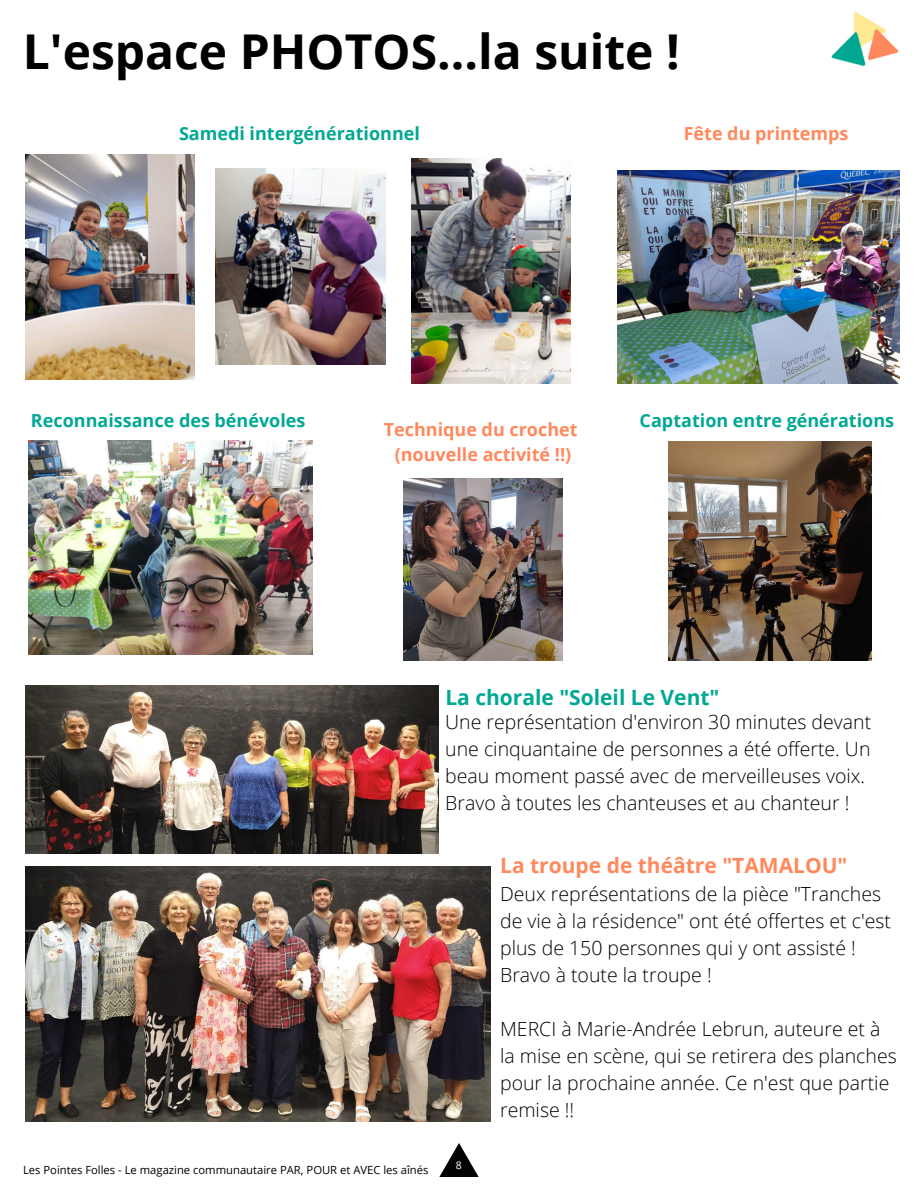
<style>
.page{position:relative;width:918px;height:1188px;background:#fff}
.page>*{position:absolute;margin:0;border:0;box-sizing:border-box;transform-origin:0 0}
.t1{font:700 48px "Open Sans";color:#000}
.t2{font:700 21px "Open Sans";color:#ff895d}
.t3{font:700 21px "Open Sans";color:#01a893}
.t4{font:300 19.5px/27px "Open Sans";color:#000}
.t5{font:700 18px "Open Sans";color:#01a893}
.t6{font:700 18px "Open Sans";color:#ff895d}
.t7{font:11.25px "Open Sans";color:#000}
.t8{font:10.5px "Open Sans";color:#fff}
</style>
<div class="page">
<img style="left:831px;top:12px;width:68px;height:55px">
<svg style="left:439px;top:1143px;width:40px;height:34px"></svg>
<img style="left:216px;top:169px;width:170px;height:195px">
<img style="left:26px;top:154px;width:169px;height:225px">
<img style="left:411px;top:159px;width:160px;height:225px">
<img style="left:28px;top:441px;width:285px;height:214px">
<img style="left:617px;top:170px;width:282px;height:213px">
<img style="left:404px;top:478px;width:158px;height:182px">
<img style="left:669px;top:441px;width:202px;height:220px">
<img style="left:26px;top:686px;width:413px;height:168px">
<img style="left:26px;top:867px;width:465px;height:255px">
<p class="t1" style="left:23px;top:17px;width:658px">L'espace PHOTOS...la suite !</p>
<p class="t5" style="left:179px;top:121px;width:242px">Samedi intergénérationnel</p>
<p class="t6" style="left:684px;top:121px;width:166px">Fête du printemps</p>
<p class="t5" style="left:31px;top:408px;width:276px">Reconnaissance des bénévoles</p>
<p class="t6" style="left:384px;top:417px;width:195px">Technique du crochet</p>
<p class="t6" style="left:395px;top:441px;width:178px">(nouvelle activité !!)</p>
<p class="t5" style="left:640px;top:408px;width:256px">Captation entre générations</p>
<p class="t3" style="left:445px;top:683px;width:276px">La chorale "Soleil Le Vent"</p>
<p class="t4" style="left:445px;top:708px;width:427px">Une représentation d'environ 30 minutes devant une cinquantaine de personnes a été offerte. Un beau moment passé avec de merveilleuses voix.<br>Bravo à toutes les chanteuses et au chanteur !</p>
<p class="t2" style="left:500px;top:851px;width:349px">La troupe de théâtre "TAMALOU"</p>
<p class="t4" style="left:500px;top:880px;width:393px">Deux représentations de la pièce "Tranches de vie à la résidence" ont été offertes et c'est plus de 150 personnes qui y ont assisté !<br>Bravo à toute la troupe !</p>
<p class="t4" style="left:500px;top:1015px;width:398px">MERCI à Marie-Andrée Lebrun, auteure et à la mise en scène, qui se retirera des planches pour la prochaine année. Ce n'est que partie remise !!</p>
<p class="t7" style="left:23px;top:1162px;width:407px">Les Pointes Folles - Le magazine communautaire PAR, POUR et AVEC les aînés</p>
<p class="t8" style="left:456px;top:1158px;width:7px">8</p>
</div>
